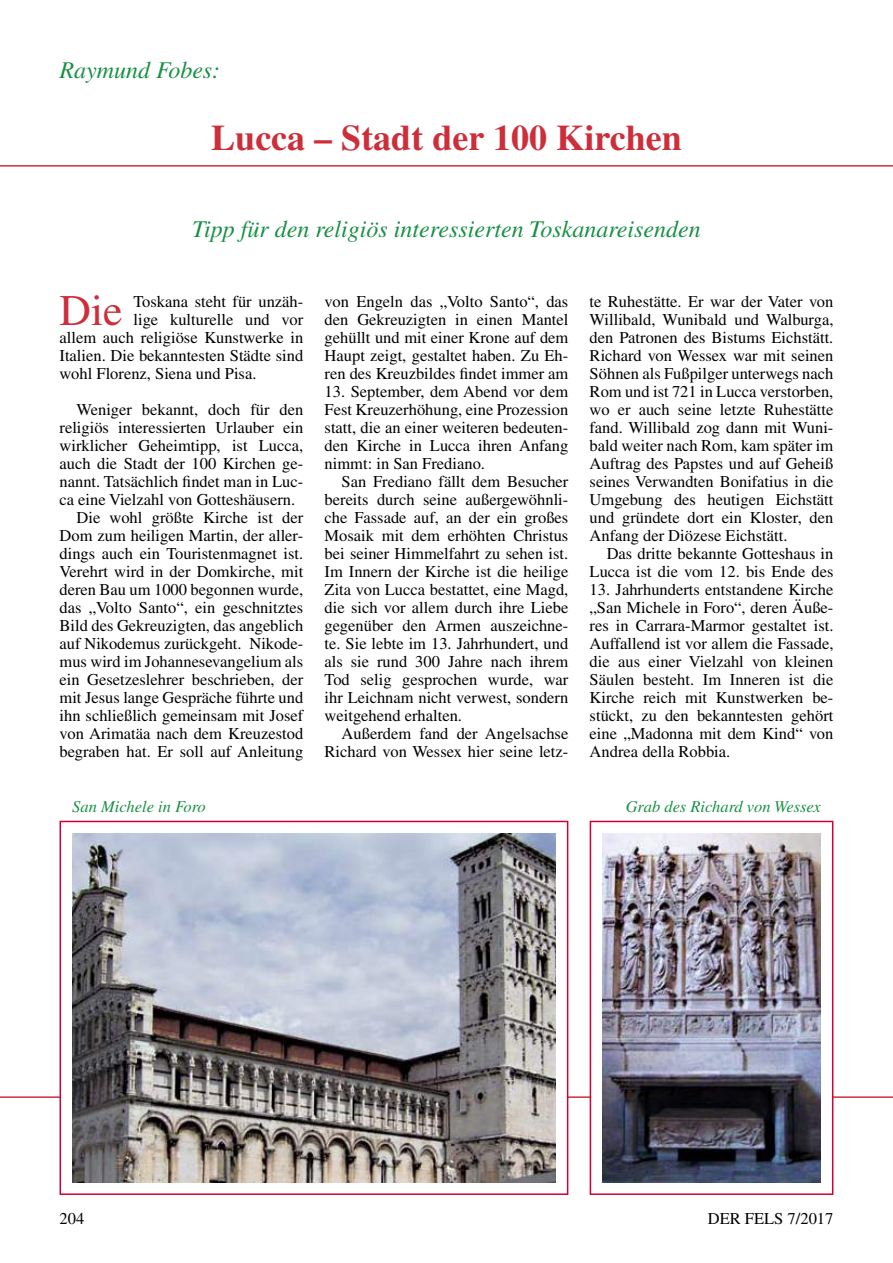
<style>
.page{position:relative;width:893px;height:1263px;background:#fff}
.page>*{position:absolute;margin:0;border:0;box-sizing:border-box;transform-origin:0 0}
.t1{font:43.65px "Times";color:#cd2e3a}
.t2{font:700 36px "Times";color:#cd2e3a}
.t3{font:italic 24px "Times";color:#189044}
.t4{font:16.5px/18px "Times";color:#000;text-align:justify}
.t5{font:italic 16.5px "Times";color:#189044}
</style>
<div class="page">
<hr style="left:0;top:1096px;width:893px;height:2px;background:#cd2e3a">
<hr style="left:0;top:165px;width:893px;height:2px;background:#cd2e3a">
<div style="left:60px;top:821px;width:508px;height:374px;background:#fff;border:2px solid #d20037"></div>
<div style="left:590px;top:821px;width:243px;height:374px;background:#fff;border:2px solid #d20037"></div>
<img style="left:602px;top:833px;width:219px;height:349px">
<img style="left:72px;top:833px;width:484px;height:349px">
<h3 class="t3" style="left:60px;top:57px;width:162px">Raymund Fobes:</h3>
<h2 class="t2" style="left:211px;top:117px;width:472px">Lucca – Stadt der 100 Kirchen</h2>
<h3 class="t3" style="left:192px;top:216px;width:510px">Tipp für den religiös interessierten Toskanareisenden</h3>
<h1 class="t1" style="left:60px;top:285px;width:65px">Die</h1>
<p class="t4" style="left:134px;top:292px;width:171px">Toskana steht für unzäh-</p>
<p class="t4" style="left:134px;top:310px;width:171px">lige kulturelle und vor</p>
<p class="t4" style="left:60px;top:328px;width:245px">allem auch religiöse Kunstwerke in</p>
<p class="t4" style="left:60px;top:346px;width:245px">Italien. Die bekanntesten Städte sind</p>
<p class="t4" style="left:60px;top:364px;width:198px">wohl Florenz, Siena und Pisa.</p>
<p class="t4" style="left:77px;top:400px;width:228px">Weniger bekannt, doch für den</p>
<p class="t4" style="left:60px;top:418px;width:245px">religiös interessierten Urlauber ein</p>
<p class="t4" style="left:60px;top:436px;width:245px">wirklicher Geheimtipp, ist Lucca,</p>
<p class="t4" style="left:60px;top:454px;width:245px">auch die Stadt der 100 Kirchen ge-</p>
<p class="t4" style="left:60px;top:472px;width:245px">nannt. Tatsächlich findet man in Luc-</p>
<p class="t4" style="left:60px;top:490px;width:237px">ca eine Vielzahl von Gotteshäusern.</p>
<p class="t4" style="left:77px;top:508px;width:228px">Die wohl größte Kirche ist der</p>
<p class="t4" style="left:60px;top:526px;width:245px">Dom zum heiligen Martin, der aller-</p>
<p class="t4" style="left:60px;top:544px;width:245px">dings auch ein Touristenmagnet ist.</p>
<p class="t4" style="left:60px;top:562px;width:245px">Verehrt wird in der Domkirche, mit</p>
<p class="t4" style="left:60px;top:580px;width:245px">deren Bau um 1000 begonnen wurde,</p>
<p class="t4" style="left:60px;top:598px;width:245px">das „Volto Santo“, ein geschnitztes</p>
<p class="t4" style="left:60px;top:616px;width:245px">Bild des Gekreuzigten, das angeblich</p>
<p class="t4" style="left:60px;top:634px;width:245px">auf Nikodemus zurückgeht. Nikode-</p>
<p class="t4" style="left:60px;top:652px;width:245px">mus wird im Johannesevangelium als</p>
<p class="t4" style="left:60px;top:670px;width:245px">ein Gesetzeslehrer beschrieben, der</p>
<p class="t4" style="left:60px;top:688px;width:245px">mit Jesus lange Gespräche führte und</p>
<p class="t4" style="left:60px;top:706px;width:245px">ihn schließlich gemeinsam mit Josef</p>
<p class="t4" style="left:60px;top:724px;width:245px">von Arimatäa nach dem Kreuzestod</p>
<p class="t4" style="left:60px;top:742px;width:245px">begraben hat. Er soll auf Anleitung</p>
<p class="t4" style="left:325px;top:292px;width:245px">von Engeln das „Volto Santo“, das den Gekreuzigten in einen Mantel gehüllt und mit einer Krone auf dem Haupt zeigt, gestaltet haben. Zu Eh&shy;ren des Kreuzbildes findet immer am</p>
<p class="t4" style="left:325px;top:382px;width:245px">13. September, dem Abend vor dem Fest Kreuzerhöhung, eine Prozession statt, die an einer weiteren bedeuten&shy;den Kirche in Lucca ihren Anfang nimmt: in San Frediano.</p>
<p class="t4" style="left:325px;top:472px;width:245px;text-indent:17px">San Frediano fällt dem Besucher bereits durch seine außergewöhnli&shy;che Fassade auf, an der ein großes Mosaik mit dem erhöhten Christus bei seiner Himmelfahrt zu sehen ist.<br>Im Innern der Kirche ist die heilige Zita von Lucca bestattet, eine Magd, die sich vor allem durch ihre Liebe gegenüber den Armen auszeichne&shy;te. Sie lebte im 13. Jahrhundert, und als sie rund 300 Jahre nach ihrem Tod selig gesprochen wurde, war ihr Leichnam nicht verwest, sondern weitgehend erhalten.</p>
<p class="t4" style="left:325px;top:724px;width:245px;text-align:right">Außerdem fand der Angelsachse<br>Richard von Wessex hier seine letz-</p>
<p class="t4" style="left:590px;top:292px;width:245px">te Ruhestätte. Er war der Vater von Willibald, Wunibald und Walburga, den Patronen des Bistums Eichstätt.<br>Richard von Wessex war mit seinen Söhnen als Fußpilger unterwegs nach Rom und ist 721 in Lucca verstorben, wo er auch seine letzte Ruhestätte fand. Willibald zog dann mit Wuni&shy;bald weiter nach Rom, kam später im Auftrag des Papstes und auf Geheiß seines Verwandten Bonifatius in die Umgebung des heutigen Eichstätt und gründete dort ein Kloster, den Anfang der Diözese Eichstätt.</p>
<p class="t4" style="left:590px;top:544px;width:245px;text-align:right">Das dritte bekannte Gotteshaus in<br>Lucca ist die vom 12. bis Ende des</p>
<p class="t4" style="left:590px;top:580px;width:245px">13. Jahrhunderts entstandene Kirche „San Michele in Foro“, deren Äuße&shy;res in Carrara-Marmor gestaltet ist.<br>Auffallend ist vor allem die Fassade, die aus einer Vielzahl von kleinen Säulen besteht. Im Inneren ist die Kirche reich mit Kunstwerken be&shy;stückt, zu den bekanntesten gehört eine „Madonna mit dem Kind“ von Andrea della Robbia.</p>
<p class="t5" style="left:72px;top:798px;width:135px">San Michele in Foro</p>
<p class="t5" style="left:626px;top:798px;width:197px">Grab des Richard von Wessex</p>
<p class="t4" style="left:60px;top:1209px;width:26px">204</p>
<p class="t4" style="left:708px;top:1209px;width:127px">DER FELS 7/2017</p>
</div>
